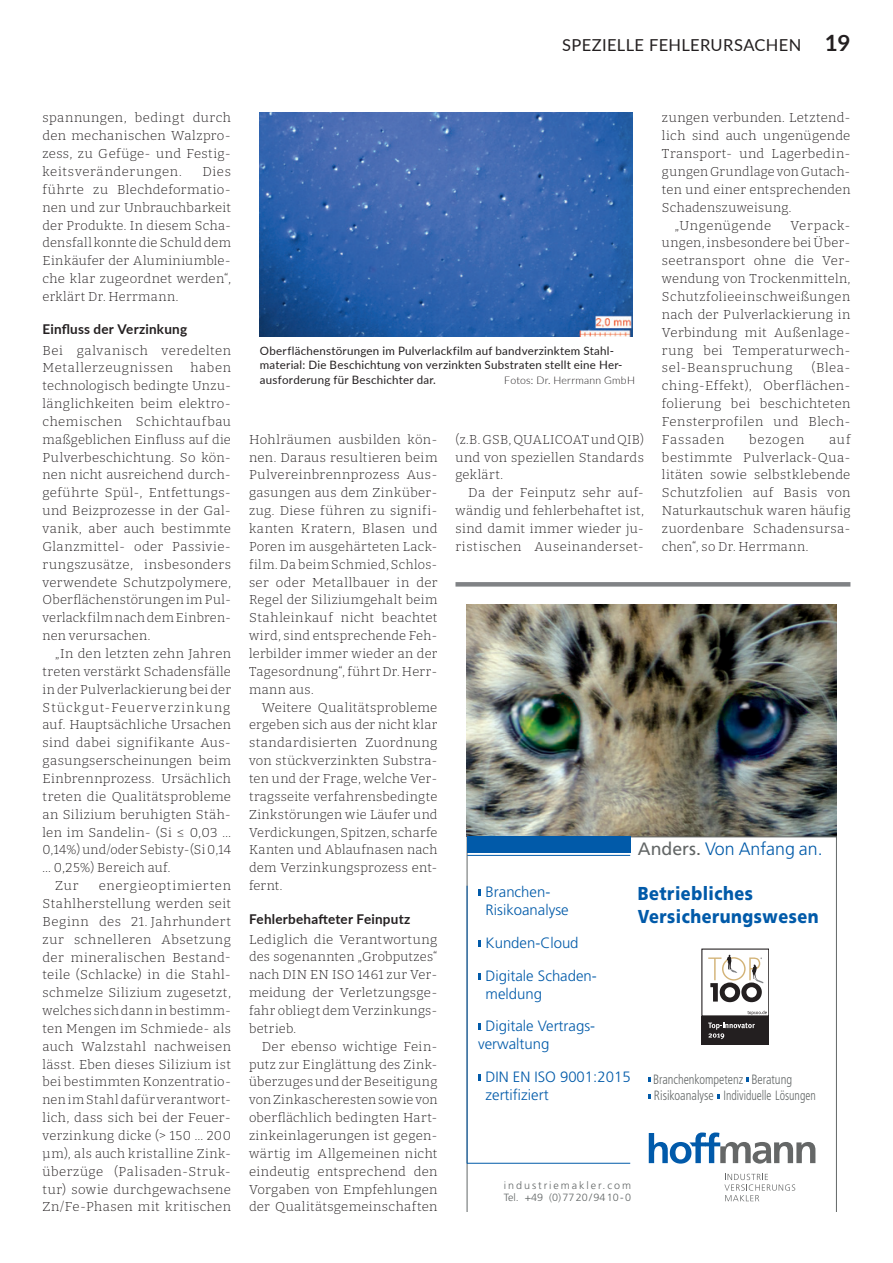
<style>
.page{position:relative;width:893px;height:1263px;background:#fff}
.page>*{position:absolute;margin:0;border:0;box-sizing:border-box;transform-origin:0 0}
.t1{font:900 18.75px/22.4px "Frutiger";letter-spacing:.03em;color:#015aa9;scale:.87 1}
.t2{font:300 18px "Frutiger";color:#015aa9}
.t3{font:16.5px "Lato";letter-spacing:.025em;color:#231f20}
.t4{font:300 15px/32.5px "Frutiger";color:#015aa9}
.t5{font:300 condensed 13.5px/16.2px "Frutiger";color:#636767;scale:.91 1}
.t6{font:700 13.5px "Lato";letter-spacing:.015em;color:#231f20}
.t7{font:300 12.9px/17.9px "Bitter";letter-spacing:.025em;color:#231f20;text-align:justify}
.t8{font:300 12.9px "Bitter";letter-spacing:.09em;color:#231f20}
.t9{font:300 12.9px "Bitter";letter-spacing:.055em;color:#231f20}
.t10{font:11.55px/14.9px "Lato";letter-spacing:.02em;color:#231f20}
.t11{font:300 10.5px/12.6px "Frutiger";letter-spacing:.18em;color:#636767}
.t12{font:300 10.5px "Lato";letter-spacing:.025em;color:#231f20}
.s1{font-weight:700;font-size:22.5px}
.s2{font-weight:400;color:#636767}
</style>
<div class="page">
<img style="left:260px;top:113px;width:373px;height:224px">
<img style="left:467px;top:604px;width:370px;height:233px">
<svg style="left:467px;top:837px;width:369px;height:374px"></svg>
<svg style="left:724px;top:1174px;width:71px;height:27px"></svg>
<svg style="left:649px;top:1132px;width:166px;height:31px"></svg>
<svg style="left:478px;top:890px;width:2px;height:6px"></svg>
<svg style="left:478px;top:940px;width:2px;height:7px"></svg>
<svg style="left:478px;top:973px;width:2px;height:6px"></svg>
<svg style="left:478px;top:1023px;width:2px;height:7px"></svg>
<svg style="left:478px;top:1074px;width:2px;height:6px"></svg>
<div style="left:702px;top:1016px;width:67px;height:29px;background:#231f20"></div>
<svg style="left:708px;top:1022px;width:47px;height:17px"></svg>
<svg style="left:702px;top:949px;width:67px;height:67px"></svg>
<div style="left:467px;top:837px;width:163px;height:16px;background:#015aa9"></div>
<hr style="left:467px;top:855px;width:163px;height:1px;background:#015aa9">
<hr style="left:467px;top:1163px;width:163px;height:1px;background:#015aa9">
<hr style="left:467px;top:886px;width:1px;height:277px;background:#015aa9">
<div style="left:455px;top:582px;width:395px;height:5px;background:#808285"></div>
<p class="t3" style="left:562px;top:33px;width:290px">SPEZIELLE FEHLERURSACHEN <span class="s1">19</span></p>
<p class="t7" style="left:43px;top:109px;width:190px">spannungen, bedingt durch den mechanischen Walzpro&shy;zess, zu Gefüge- und Festig&shy;keitsveränderungen.</p>
<p class="t7" style="left:43px;top:162px;width:190px;text-indent:160px">Dies führte zu Blechdeformatio&shy;nen und zur Unbrauchbarkeit der Produkte. In diesem Scha&shy;densfall konnte die Schuld dem Einkäufer der Aluminiumble&shy;che klar zugeordnet werden“, erklärt Dr. Herrmann.</p>
<p class="t6" style="left:43px;top:320px;width:146px">Einfluss der Verzinkung</p>
<p class="t7" style="left:43px;top:341px;width:190px">Bei galvanisch veredelten<br>Metallerzeugnissen</p>
<p class="t7" style="left:43px;top:359px;width:190px;text-indent:148px">haben technologisch bedingte Unzu&shy;länglichkeiten beim elektro&shy;chemischen Schichtaufbau maßgeblichen Einfluss auf die Pulverbeschichtung. So kön&shy;nen nicht ausreichend durch&shy;geführte Spül-, Entfettungs&shy;und Beizprozesse in der Gal&shy;vanik, aber auch bestimmte Glanzmittel- oder Passivie&shy;rungszusätze, insbesonders verwendete Schutzpolymere, Oberflächenstörungen im Pul&shy;verlackfilm nach dem Einbren&shy;nen verursachen.</p>
<p class="t7" style="left:55px;top:644px;width:177px">„In den letzten zehn Jahren</p>
<p class="t7" style="left:43px;top:662px;width:190px">treten verstärkt Schadensfälle</p>
<p class="t7" style="left:43px;top:680px;width:190px">in der Pulverlackierung bei der</p>
<p class="t8" style="left:43px;top:699px;width:189px">Stückgut-Feuerverzinkung</p>
<p class="t7" style="left:43px;top:716px;width:190px">auf. Hauptsächliche Ursachen</p>
<p class="t7" style="left:43px;top:733px;width:190px">sind dabei signifikante Aus-</p>
<p class="t7" style="left:43px;top:751px;width:190px">gasungserscheinungen beim</p>
<p class="t7" style="left:43px;top:769px;width:190px">Einbrennprozess. Ursächlich</p>
<p class="t7" style="left:43px;top:787px;width:190px">treten die Qualitätsprobleme</p>
<p class="t7" style="left:43px;top:805px;width:190px">an Silizium beruhigten Stäh-</p>
<p class="t7" style="left:43px;top:823px;width:190px">len im Sandelin- (Si ≤ 0,03 …</p>
<p class="t7" style="left:43px;top:841px;width:190px">0,14%) und/oder Sebisty-(Si 0,14</p>
<p class="t7" style="left:43px;top:858px;width:129px">… 0,25%) Bereich auf.</p>
<p class="t7" style="left:55px;top:876px;width:25px">Zur</p>
<p class="t7" style="left:43px;top:876px;width:190px;text-indent:56px">energieoptimierten Stahlherstellung werden seit Beginn des 21. Jahrhundert zur schnelleren Absetzung der mineralischen Bestand&shy;teile (Schlacke) in die Stahl&shy;schmelze Silizium zugesetzt, welches sich dann in bestimm&shy;ten Mengen im Schmiede- als auch Walzstahl nachweisen lässt. Eben dieses Silizium ist bei bestimmten Konzentratio&shy;nen im Stahl dafür verantwort&shy;lich, dass sich bei der Feuer&shy;verzinkung dicke (&gt; 150 … 200 µm), als auch kristalline Zink&shy;überzüge (Palisaden-Struk&shy;tur) sowie durchgewachsene Zn/Fe-Phasen mit kritischen</p>
<p class="t7" style="left:662px;top:109px;width:190px">zungen verbunden. Letztend-</p>
<p class="t7" style="left:662px;top:127px;width:190px">lich sind auch ungenügende</p>
<p class="t7" style="left:662px;top:144px;width:190px">Transport- und Lagerbedin-</p>
<p class="t7" style="left:662px;top:162px;width:190px">gungen Grundlage von Gutach-</p>
<p class="t7" style="left:662px;top:180px;width:190px">ten und einer entsprechenden</p>
<p class="t7" style="left:662px;top:198px;width:131px">Schadenszuweisung.</p>
<p class="t7" style="left:675px;top:216px;width:98px">„Ungenügende</p>
<p class="t7" style="left:662px;top:216px;width:190px;text-indent:128px">Verpack&shy;ungen, insbesondere bei Über&shy;seetransport ohne die Ver&shy;wendung von Trockenmitteln, Schutzfolieeinschweißungen nach der Pulverlackierung in Verbindung mit Außenlage&shy;rung bei Temperaturwech&shy;sel-Beanspruchung</p>
<p class="t10" style="left:260px;top:342px;width:364px">Oberflächenstörungen im Pulverlackfilm auf bandverzinktem Stahl&shy;material: Die Beschichtung von verzinkten Substraten stellt eine Her&shy;ausforderung für Beschichter dar.</p>
<p class="t7" style="left:662px;top:359px;width:190px;text-indent:149px">(Blea&shy;ching-Effekt), Oberflächen&shy;folierung bei beschichteten Fensterprofilen und Blech-Fassaden</p>
<p class="t12" style="left:504px;top:373px;width:132px">Fotos: Dr. Herrmann GmbH</p>
<p class="t7" style="left:455px;top:430px;width:190px">(z.B. GSB, QUALICOAT und QIB) und von speziellen Standards geklärt.</p>
<p class="t7" style="left:455px;top:484px;width:190px;text-indent:13px">Da der Feinputz sehr auf&shy;wändig und fehlerbehaftet ist, sind damit immer wieder ju&shy;ristischen Auseinanderset-</p>
<p class="t7" style="left:662px;top:430px;width:190px;text-indent:167px">auf bestimmte Pulverlack-Qua&shy;litäten sowie selbstklebende Schutzfolien auf Basis von Naturkautschuk waren häufig zuordenbare Schadensursa&shy;chen“, so Dr. Herrmann.</p>
<p class="t9" style="left:749px;top:431px;width:57px">bezogen</p>
<p class="t7" style="left:249px;top:430px;width:190px">Hohlräumen ausbilden kön&shy;nen. Daraus resultieren beim Pulvereinbrennprozess Aus&shy;gasungen aus dem Zinküber&shy;zug. Diese führen zu signifi&shy;kanten Kratern, Blasen und Poren im ausgehärteten Lack&shy;film. Da beim Schmied, Schlos&shy;ser oder Metallbauer in der Regel der Siliziumgehalt beim Stahleinkauf nicht beachtet wird, sind entsprechende Feh&shy;lerbilder immer wieder an der Tagesordnung“, führt Dr. Herr&shy;mann aus.</p>
<p class="t7" style="left:249px;top:698px;width:190px;text-indent:13px">Weitere Qualitätsprobleme ergeben sich aus der nicht klar standardisierten Zuordnung von stückverzinkten Substra&shy;ten und der Frage, welche Ver&shy;tragsseite verfahrensbedingte Zinkstörungen wie Läufer und Verdickungen, Spitzen, scharfe Kanten und Ablaufnasen nach dem Verzinkungsprozess ent&shy;fernt.</p>
<p class="t6" style="left:249px;top:909px;width:163px">Fehlerbehafteter Feinputz</p>
<p class="t7" style="left:249px;top:930px;width:190px">Lediglich die Verantwortung des sogenannten „Grobputzes“ nach DIN EN ISO 1461 zur Ver&shy;meidung der Verletzungsge&shy;fahr obliegt dem Verzinkungs&shy;betrieb.</p>
<p class="t7" style="left:249px;top:1037px;width:190px;text-indent:13px">Der ebenso wichtige Fein&shy;putz zur Einglättung des Zink&shy;überzuges und der Beseitigung von Zinkascheresten sowie von oberflächlich bedingten Hart&shy;zinkeinlagerungen ist gegen&shy;wärtig im Allgemeinen nicht eindeutig entsprechend den Vorgaben von Empfehlungen der Qualitätsgemeinschaften</p>
<h2 class="t2" style="left:638px;top:839px;width:186px"><span class="s2">Anders.</span> Von Anfang an.</h2>
<p class="t4" style="left:486px;top:883px;width:85px;line-height:18px">Branchen-<br>Risikoanalyse</p>
<p class="t4" style="left:486px;top:926px;width:113px">Kunden-Cloud<br>Digitale Schaden-</p>
<p class="t4" style="left:486px;top:977px;width:111px">meldung<br>Digitale Vertrags-</p>
<p class="t4" style="left:486px;top:1027px;width:147px;text-indent:-7px">verwaltung<br>DIN EN ISO 9001:2015</p>
<p class="t4" style="left:486px;top:1078px;width:65px">zertifiziert</p>
<h1 class="t1" style="left:638px;top:882px;width:209px">Betriebliches<br>Versicherungswesen</h1>
<p class="t5" style="left:653px;top:1071px;width:180px">Branchenkompetenz Beratung<br>Risikoanalyse Individuelle Lösungen</p>
<p class="t11" style="left:504px;top:1179px;width:129px">industriemakler.com<br>Tel. +49 (0)7720/9410-0</p>
</div>
